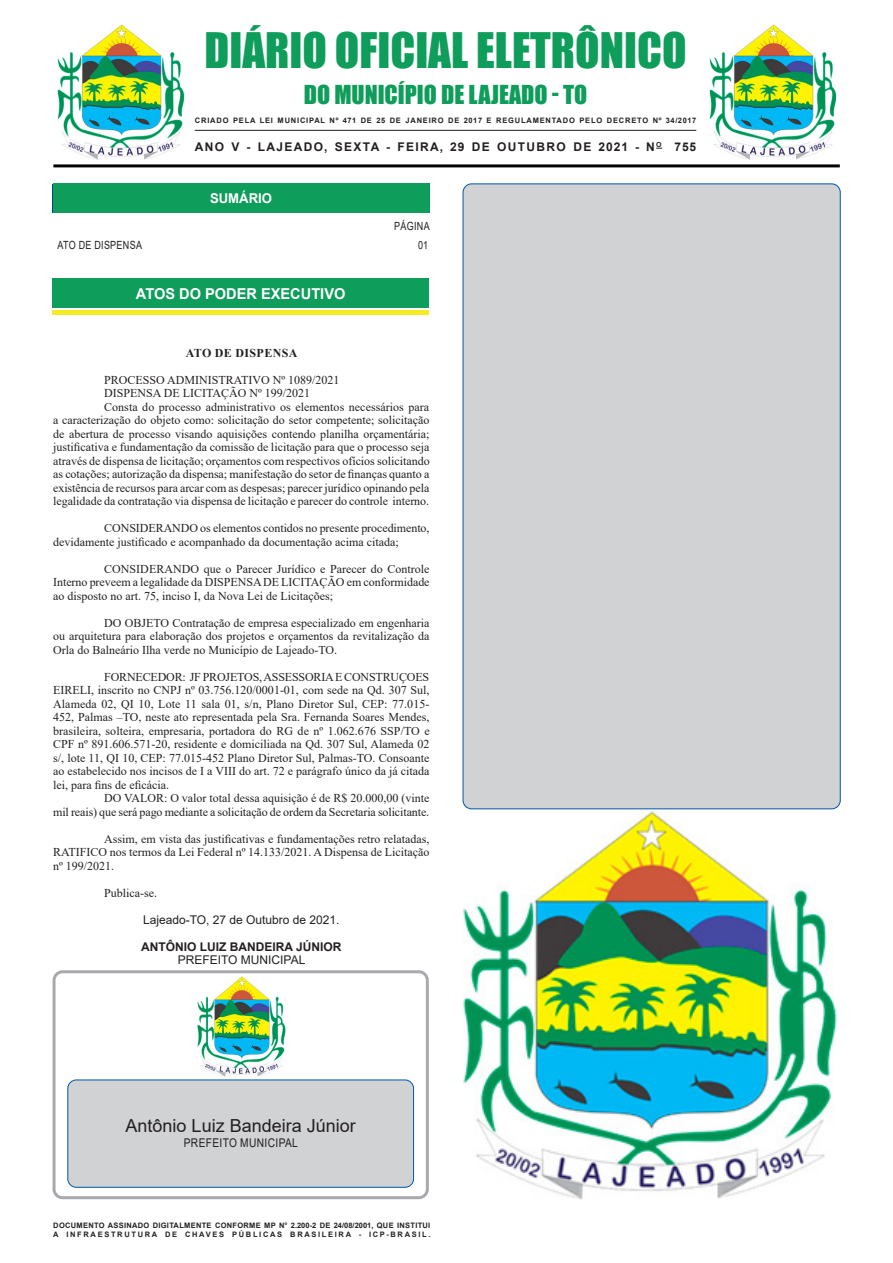
<style>
.page{position:relative;width:893px;height:1263px;background:#fff}
.page>*{position:absolute;margin:0;border:0;box-sizing:border-box;transform-origin:0 0}
.t1{font:45px "Impact";color:#0e9d5a}
.t2{font:24px "Impact";color:#0e9d5a}
.t3{font:18px "Arial";color:#231f20}
.Chancela{font:700 15px "Arial";color:#fff}
.Chancela-2{font:700 13.5px "Arial";color:#fff}
.CORPO_DE_TEXTO{font:12px/13.5px "Times New Roman";color:#231f20;text-align:justify}
.NOME{font:700 12px "Arial";letter-spacing:.11em;color:#231f20}
.CIDADE{font:12px "Arial";color:#231f20}
.NOME-2{font:700 12px "Arial";color:#231f20}
.CIDADE-2{font:12px "Arial";letter-spacing:.035em;color:#231f20;scale:.85 1}
.CARGO{font:12px "Arial";color:#231f20}
.TITULOS{font:700 12px "Times New Roman";letter-spacing:.035em;color:#231f20}
.Sumario{font:11.25px "Arial";letter-spacing:.035em;color:#231f20;scale:.8 1}
.t4{font:700 7.5px "Arial";letter-spacing:.11em;color:#231f20}
.t5{font:700 7.5px "Arial";letter-spacing:.04em;color:#231f20}
.t6{font:700 7.5px "Arial";letter-spacing:.225em;color:#231f20}
</style>
<div class="page">
<hr style="left:53px;top:164px;width:787px;height:3px;background:#040503">
<hr style="left:195px;top:130px;width:501px;height:1px;background:#231f20">
<img style="left:709px;top:24px;width:127px;height:135px">
<div style="left:53px;top:184px;width:376px;height:29px;background:#0e9d5a"></div>
<img style="left:58px;top:24px;width:127px;height:135px">
<div style="left:53px;top:970px;width:376px;height:229px;border:3px solid #a8a9ad;border-radius:9px"></div>
<div style="left:68px;top:1080px;width:346px;height:107px;background:#d1d2d4;border-radius:9px"></div>
<div style="left:68px;top:1080px;width:346px;height:107px;border:1px solid #0057a8;border-radius:9px"></div>
<img style="left:197px;top:976px;width:88px;height:100px">
<div style="left:53px;top:310px;width:376px;height:5px;background:#f4ec23"></div>
<div style="left:53px;top:278px;width:376px;height:30px;background:#0e9d5a"></div>
<div style="left:463px;top:184px;width:377px;height:625px;background:#d1d2d4;border-radius:9px"></div>
<img style="left:463px;top:810px;width:374px;height:389px">
<p class="t1" style="left:205px;top:16px;width:483px">DIÁRIO OFICIAL ELETRÔNICO</p>
<p class="t2" style="left:304px;top:76px;width:285px">DO MUNICÍPIO DE LAJEADO - TO</p>
<p class="t4" style="left:195px;top:115px;width:503px">CRIADO PELA LEI MUNICIPAL Nº 471 DE 25 DE JANEIRO DE 2017 E REGULAMENTADO PELO DECRETO Nº 34/2017</p>
<p class="NOME" style="left:195px;top:139px;width:503px">ANO V - LAJEADO, SEXTA - FEIRA, 29 DE OUTUBRO DE 2021 - N<sup>O</sup> 755</p>
<p class="Chancela-2" style="left:210px;top:189px;width:64px">SUMÁRIO</p>
<p class="Sumario" style="left:394px;top:218px;width:46px">PÁGINA</p>
<p class="Sumario" style="left:58px;top:237px;width:107px">ATO DE DISPENSA</p>
<p class="Sumario" style="left:418px;top:237px;width:14px">01</p>
<p class="Chancela" style="left:136px;top:283px;width:211px">ATOS DO PODER EXECUTIVO</p>
<p class="TITULOS" style="left:186px;top:344px;width:113px">ATO DE DISPENSA</p>
<p class="CORPO_DE_TEXTO" style="left:104px;top:372px;width:237px">PROCESSO ADMINISTRATIVO Nº 1089/2021</p>
<p class="CORPO_DE_TEXTO" style="left:104px;top:386px;width:208px">DISPENSA DE LICITAÇÃO Nº 199/2021</p>
<p class="CORPO_DE_TEXTO" style="left:53px;top:399px;width:378px;text-indent:51px">Consta do processo administrativo os elementos necessários para a caracterização do objeto como: solicitação do setor competente; solicitação de abertura de processo visando aquisições contendo planilha orçamentária; justificativa e fundamentação da comissão de licitação para que o processo seja através de dispensa de licitação; orçamentos com respectivos ofícios solicitando as cotações; autorização da dispensa; manifestação do setor de finanças quanto a existência de recursos para arcar com as despesas; parecer jurídico opinando pela legalidade da contratação via dispensa de licitação e parecer do controle interno.</p>
<p class="CORPO_DE_TEXTO" style="left:53px;top:521px;width:378px;text-indent:51px">CONSIDERANDO os elementos contidos no presente procedimento, devidamente justificado e acompanhado da documentação acima citada;</p>
<p class="CORPO_DE_TEXTO" style="left:53px;top:561px;width:378px;text-indent:51px">CONSIDERANDO que o Parecer Jurídico e Parecer do Controle Interno preveem a legalidade da DISPENSA DE LICITAÇÃO em conformidade ao disposto no art. 75, inciso I, da Nova Lei de Licitações;</p>
<p class="CORPO_DE_TEXTO" style="left:53px;top:615px;width:378px;text-indent:51px">DO OBJETO Contratação de empresa especializado em engenharia ou arquitetura para elaboração dos projetos e orçamentos da revitalização da Orla do Balneário Ilha verde no Município de Lajeado-TO.</p>
<p class="CORPO_DE_TEXTO" style="left:53px;top:669px;width:378px;text-indent:51px">FORNECEDOR: JF PROJETOS, ASSESSORIA E CONSTRUÇOES EIRELI, inscrito no CNPJ nº 03.756.120/0001-01, com sede na Qd. 307 Sul, Alameda 02, QI 10, Lote 11 sala 01, s/n, Plano Diretor Sul, CEP: 77.015- 452, Palmas –TO, neste ato representada pela Sra. Fernanda Soares Mendes, brasileira, solteira, empresaria, portadora do RG de nº 1.062.676 SSP/TO e CPF nº 891.606.571-20, residente e domiciliada na Qd. 307 Sul, Alameda 02 s/, lote 11, QI 10, CEP: 77.015-452 Plano Diretor Sul, Palmas-TO. Consoante ao estabelecido nos incisos de I a VIII do art. 72 e parágrafo único da já citada lei, para fins de eficácia.</p>
<p class="CORPO_DE_TEXTO" style="left:53px;top:791px;width:378px;text-align:right">DO VALOR: O valor total dessa aquisição é de R$ 20.000,00 (vinte<br>mil reais) que será pago mediante a solicitação de ordem da Secretaria solicitante.</p>
<p class="CORPO_DE_TEXTO" style="left:53px;top:831px;width:378px;text-indent:51px">Assim, em vista das justificativas e fundamentações retro relatadas, RATIFICO nos termos da Lei Federal nº 14.133/2021. A Dispensa de Licitação nº 199/2021.</p>
<p class="CORPO_DE_TEXTO" style="left:104px;top:885px;width:54px">Publica-se.</p>
<p class="CIDADE" style="left:143px;top:911px;width:198px">Lajeado-TO, 27 de Outubro de 2021.</p>
<p class="NOME-2" style="left:141px;top:938px;width:202px">ANTÔNIO LUIZ BANDEIRA JÚNIOR</p>
<p class="CARGO" style="left:178px;top:951px;width:129px">PREFEITO MUNICIPAL</p>
<p class="t3" style="left:126px;top:1113px;width:232px">Antônio Luiz Bandeira Júnior</p>
<p class="CIDADE-2" style="left:184px;top:1135px;width:136px">PREFEITO MUNICIPAL</p>
<p class="t5" style="left:53px;top:1220px;width:379px">DOCUMENTO ASSINADO DIGITALMENTE CONFORME MP N° 2.200-2 DE 24/08/2001, QUE INSTITUI</p>
<p class="t6" style="left:53px;top:1229px;width:379px">A INFRAESTRUTURA DE CHAVES PÚBLICAS BRASILEIRA - ICP-BRASIL.</p>
</div>
